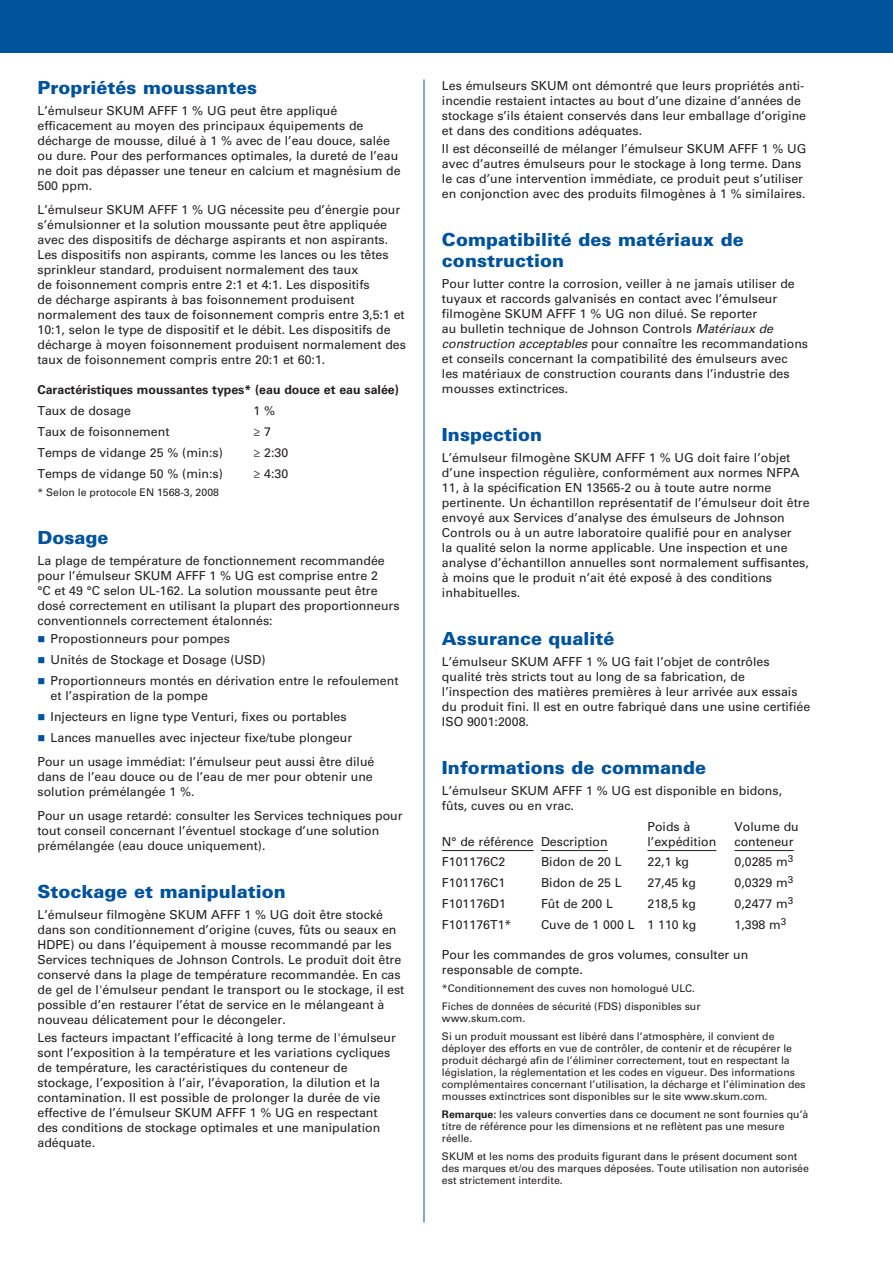
<style>
.page{position:relative;width:893px;height:1263px;background:#fff}
.page>*{position:absolute;margin:0;border:0;box-sizing:border-box;transform-origin:0 0}
._03_12_pt_Blue_Heade{font:900 18px/21px "Univers LT Std";color:#01539e}
._05_Text_1st_Graph{font:12.3px/15px "Univers LT Std";color:#231f20}
._06_Text_8_25{font:12.3px/15px "Univers LT Std";color:#231f20}
._09_Tabbed_Copy{font:12.3px/15px "Univers LT Std";color:#231f20}
._08_Bullet_Text{font:12.3px/15px "Univers LT Std";color:#231f20}
._04_Bold_Subhead{font:700 12.3px "Univers LT Std";color:#231f20}
._07_Bullet_Text_1st{font:12.3px "Univers LT Std";color:#231f20}
._16_Note_7_pt__type{font:10.5px/12px "Univers LT Std";color:#231f20}
.s1{color:#01539e}
.s2{font-style:italic}
.s3{font-weight:700}
</style>
<div class="page">
<div style="left:0;top:0;width:893px;height:52px;background:#01539e"></div>
<hr style="left:424px;top:80px;width:1px;height:1142px;background:#01539e">
<hr style="left:442px;top:850px;width:92px;height:1px;background:#231f20">
<hr style="left:541px;top:850px;width:67px;height:1px;background:#231f20">
<hr style="left:647px;top:850px;width:69px;height:1px;background:#231f20">
<hr style="left:734px;top:850px;width:60px;height:1px;background:#231f20">
<p class="_03_12_pt_Blue_Heade" style="left:38px;top:77px;width:221px">Propriétés moussantes</p>
<p class="_05_Text_1st_Graph" style="left:38px;top:103px;width:365px">L’émulseur SKUM AFFF 1 % UG peut être appliqué efficacement au moyen des principaux équipements de décharge de mousse, dilué à 1 % avec de l’eau douce, salée ou dure. Pour des performances optimales, la dureté de l’eau ne doit pas dépasser une teneur en calcium et magnésium de 500 ppm.</p>
<p class="_06_Text_8_25" style="left:38px;top:202px;width:370px">L’émulseur SKUM AFFF 1 % UG nécessite peu d’énergie pour s’émulsionner et la solution moussante peut être appliquée avec des dispositifs de décharge aspirants et non aspirants.<br>Les dispositifs non aspirants, comme les lances ou les têtes sprinkleur standard, produisent normalement des taux<br>de foisonnement compris entre 2:1 et 4:1. Les dispositifs<br>de décharge aspirants à bas foisonnement produisent normalement des taux de foisonnement compris entre 3,5:1 et 10:1, selon le type de dispositif et le débit. Les dispositifs de décharge à moyen foisonnement produisent normalement des taux de foisonnement compris entre 20:1 et 60:1.</p>
<p class="_04_Bold_Subhead" style="left:38px;top:382px;width:363px">Caractéristiques moussantes types* (eau douce et eau salée)</p>
<p class="_09_Tabbed_Copy" style="left:38px;top:403px;width:95px">Taux de dosage</p>
<p class="_09_Tabbed_Copy" style="left:254px;top:403px;width:23px">1 %</p>
<p class="_09_Tabbed_Copy" style="left:38px;top:424px;width:134px">Taux de foisonnement</p>
<p class="_09_Tabbed_Copy" style="left:254px;top:424px;width:19px">≥ 7</p>
<p class="_09_Tabbed_Copy" style="left:38px;top:445px;width:187px">Temps de vidange 25 % (min:s)</p>
<p class="_09_Tabbed_Copy" style="left:254px;top:445px;width:36px">≥ 2:30</p>
<p class="_09_Tabbed_Copy" style="left:38px;top:466px;width:187px">Temps de vidange 50 % (min:s)</p>
<p class="_09_Tabbed_Copy" style="left:254px;top:466px;width:36px">≥ 4:30</p>
<p class="_16_Note_7_pt__type" style="left:38px;top:486px;width:183px">* Selon le protocole EN 1568-3, 2008</p>
<p class="_03_12_pt_Blue_Heade" style="left:38px;top:527px;width:73px">Dosage</p>
<p class="_05_Text_1st_Graph" style="left:38px;top:553px;width:364px">La plage de température de fonctionnement recommandée pour l’émulseur SKUM AFFF 1 % UG est comprise entre 2<br>°C et 49 °C selon UL-162. La solution moussante peut être dosé correctement en utilisant la plupart des proportionneurs conventionnels correctement étalonnés:</p>
<p class="_07_Bullet_Text_1st" style="left:38px;top:631px;width:194px"><span class="s1">■</span> Propostionneurs pour pompes</p>
<p class="_08_Bullet_Text" style="left:38px;top:652px;width:229px"><span class="s1">■</span> Unités de Stockage et Dosage (USD)</p>
<p class="_08_Bullet_Text" style="left:51px;top:673px;width:349px;text-indent:-13px"><span class="s1">■</span> Proportionneurs montés en dérivation entre le refoulement et l’aspiration de la pompe</p>
<p class="_08_Bullet_Text" style="left:38px;top:709px;width:311px"><span class="s1">■</span> Injecteurs en ligne type Venturi, fixes ou portables</p>
<p class="_08_Bullet_Text" style="left:38px;top:730px;width:316px"><span class="s1">■</span> Lances manuelles avec injecteur fixe/tube plongeur</p>
<p class="_06_Text_8_25" style="left:38px;top:754px;width:338px">Pour un usage immédiat: l’émulseur peut aussi être dilué dans de l’eau douce ou de l’eau de mer pour obtenir une solution prémélangée 1 %.</p>
<p class="_06_Text_8_25" style="left:38px;top:808px;width:367px">Pour un usage retardé: consulter les Services techniques pour tout conseil concernant l’éventuel stockage d’une solution prémélangée (eau douce uniquement).</p>
<p class="_03_12_pt_Blue_Heade" style="left:38px;top:881px;width:250px">Stockage et manipulation</p>
<p class="_05_Text_1st_Graph" style="left:38px;top:907px;width:368px">L’émulseur filmogène SKUM AFFF 1 % UG doit être stocké dans son conditionnement d’origine (cuves, fûts ou seaux en HDPE) ou dans l’équipement à mousse recommandé par les Services techniques de Johnson Controls. Le produit doit être conservé dans la plage de température recommandée. En cas de gel de l'émulseur pendant le transport ou le stockage, il est possible d’en restaurer l’état de service en le mélangeant à nouveau délicatement pour le décongeler.</p>
<p class="_05_Text_1st_Graph" style="left:38px;top:1030px;width:360px">Les facteurs impactant l’efficacité à long terme de l'émulseur sont l’exposition à la température et les variations cycliques de température, les caractéristiques du conteneur de stockage, l’exposition à l’air, l’évaporation, la dilution et la contamination. Il est possible de prolonger la durée de vie effective de l’émulseur SKUM AFFF 1 % UG en respectant des conditions de stockage optimales et une manipulation adéquate.</p>
<p class="_05_Text_1st_Graph" style="left:442px;top:78px;width:366px">Les émulseurs SKUM ont démontré que leurs propriétés anti&shy;incendie restaient intactes au bout d’une dizaine d’années de stockage s’ils étaient conservés dans leur emballage d’origine et dans des conditions adéquates.</p>
<p class="_05_Text_1st_Graph" style="left:442px;top:141px;width:366px">Il est déconseillé de mélanger l’émulseur SKUM AFFF 1 % UG avec d’autres émulseurs pour le stockage à long terme. Dans le cas d’une intervention immédiate, ce produit peut s’utiliser en conjonction avec des produits filmogènes à 1 % similaires.</p>
<p class="_03_12_pt_Blue_Heade" style="left:442px;top:229px;width:303px">Compatibilité des matériaux de construction</p>
<p class="_05_Text_1st_Graph" style="left:442px;top:276px;width:368px">Pour lutter contre la corrosion, veiller à ne jamais utiliser de tuyaux et raccords galvanisés en contact avec l’émulseur filmogène SKUM AFFF 1 % UG non dilué. Se reporter<br>au bulletin technique de Johnson Controls <span class="s2">Matériaux de construction acceptables</span> pour connaître les recommandations et conseils concernant la compatibilité des émulseurs avec<br>les matériaux de construction courants dans l’industrie des mousses extinctrices.</p>
<p class="_03_12_pt_Blue_Heade" style="left:442px;top:424px;width:102px">Inspection</p>
<p class="_05_Text_1st_Graph" style="left:442px;top:450px;width:369px">L’émulseur filmogène SKUM AFFF 1 % UG doit faire l’objet d’une inspection régulière, conformément aux normes NFPA 11, à la spécification EN 13565-2 ou à toute autre norme pertinente. Un échantillon représentatif de l’émulseur doit être envoyé aux Services d’analyse des émulseurs de Johnson Controls ou à un autre laboratoire qualifié pour en analyser<br>la qualité selon la norme applicable. Une inspection et une analyse d’échantillon annuelles sont normalement suffisantes, à moins que le produit n’ait été exposé à des conditions inhabituelles.</p>
<p class="_03_12_pt_Blue_Heade" style="left:442px;top:628px;width:174px">Assurance qualité</p>
<p class="_05_Text_1st_Graph" style="left:442px;top:654px;width:370px">L’émulseur SKUM AFFF 1 % UG fait l’objet de contrôles qualité très stricts tout au long de sa fabrication, de l’inspection des matières premières à leur arrivée aux essais du produit fini. Il est en outre fabriqué dans une usine certifiée ISO 9001:2008.</p>
<p class="_03_12_pt_Blue_Heade" style="left:442px;top:757px;width:266px">Informations de commande</p>
<p class="_05_Text_1st_Graph" style="left:442px;top:783px;width:342px">L’émulseur SKUM AFFF 1 % UG est disponible en bidons, fûts, cuves ou en vrac.</p>
<p class="_09_Tabbed_Copy" style="left:647px;top:819px;width:44px">Poids à</p>
<p class="_09_Tabbed_Copy" style="left:734px;top:819px;width:66px">Volume du</p>
<p class="_09_Tabbed_Copy" style="left:442px;top:834px;width:167px">N° de référence Description</p>
<p class="_09_Tabbed_Copy" style="left:647px;top:834px;width:70px">l’expédition</p>
<p class="_09_Tabbed_Copy" style="left:734px;top:834px;width:61px">conteneur</p>
<p class="_09_Tabbed_Copy" style="left:442px;top:854px;width:65px">F101176C2</p>
<p class="_09_Tabbed_Copy" style="left:541px;top:854px;width:82px">Bidon de 20 L</p>
<p class="_09_Tabbed_Copy" style="left:647px;top:854px;width:43px">22,1 kg</p>
<p class="_09_Tabbed_Copy" style="left:734px;top:854px;width:60px">0,0285 m<sup>3</sup></p>
<p class="_09_Tabbed_Copy" style="left:442px;top:875px;width:65px">F101176C1</p>
<p class="_09_Tabbed_Copy" style="left:541px;top:875px;width:82px">Bidon de 25 L</p>
<p class="_09_Tabbed_Copy" style="left:647px;top:875px;width:50px">27,45 kg</p>
<p class="_09_Tabbed_Copy" style="left:734px;top:875px;width:60px">0,0329 m<sup>3</sup></p>
<p class="_09_Tabbed_Copy" style="left:442px;top:896px;width:65px">F101176D1</p>
<p class="_09_Tabbed_Copy" style="left:541px;top:896px;width:73px">Fût de 200 L</p>
<p class="_09_Tabbed_Copy" style="left:647px;top:896px;width:50px">218,5 kg</p>
<p class="_09_Tabbed_Copy" style="left:734px;top:896px;width:60px">0,2477 m<sup>3</sup></p>
<p class="_09_Tabbed_Copy" style="left:442px;top:917px;width:71px">F101176T1*</p>
<p class="_09_Tabbed_Copy" style="left:541px;top:917px;width:157px">Cuve de 1 000 L 1 110 kg</p>
<p class="_09_Tabbed_Copy" style="left:734px;top:917px;width:53px">1,398 m<sup>3</sup></p>
<p class="_09_Tabbed_Copy" style="left:442px;top:947px;width:308px">Pour les commandes de gros volumes, consulter un responsable de compte.</p>
<p class="_16_Note_7_pt__type" style="left:442px;top:982px;width:255px">*Conditionnement des cuves non homologué ULC.</p>
<p class="_16_Note_7_pt__type" style="left:442px;top:1000px;width:260px">Fiches de données de sécurité (FDS) disponibles sur www.skum.com.</p>
<p class="_16_Note_7_pt__type" style="left:442px;top:1030px;width:365px">Si un produit moussant est libéré dans l’atmosphère, il convient de déployer des efforts en vue de contrôler, de contenir et de récupérer le produit déchargé afin de l’éliminer correctement, tout en respectant la législation, la réglementation et les codes en vigueur. Des informations complémentaires concernant l’utilisation, la décharge et l’élimination des mousses extinctrices sont disponibles sur le site www.skum.com.</p>
<p class="_16_Note_7_pt__type" style="left:442px;top:1108px;width:368px"><span class="s3">Remarque:</span> les valeurs converties dans ce document ne sont fournies qu’à titre de référence pour les dimensions et ne reflètent pas une mesure réelle.</p>
<p class="_16_Note_7_pt__type" style="left:442px;top:1150px;width:368px">SKUM et les noms des produits figurant dans le présent document sont des marques et/ou des marques déposées. Toute utilisation non autorisée est strictement interdite.</p>
</div>
